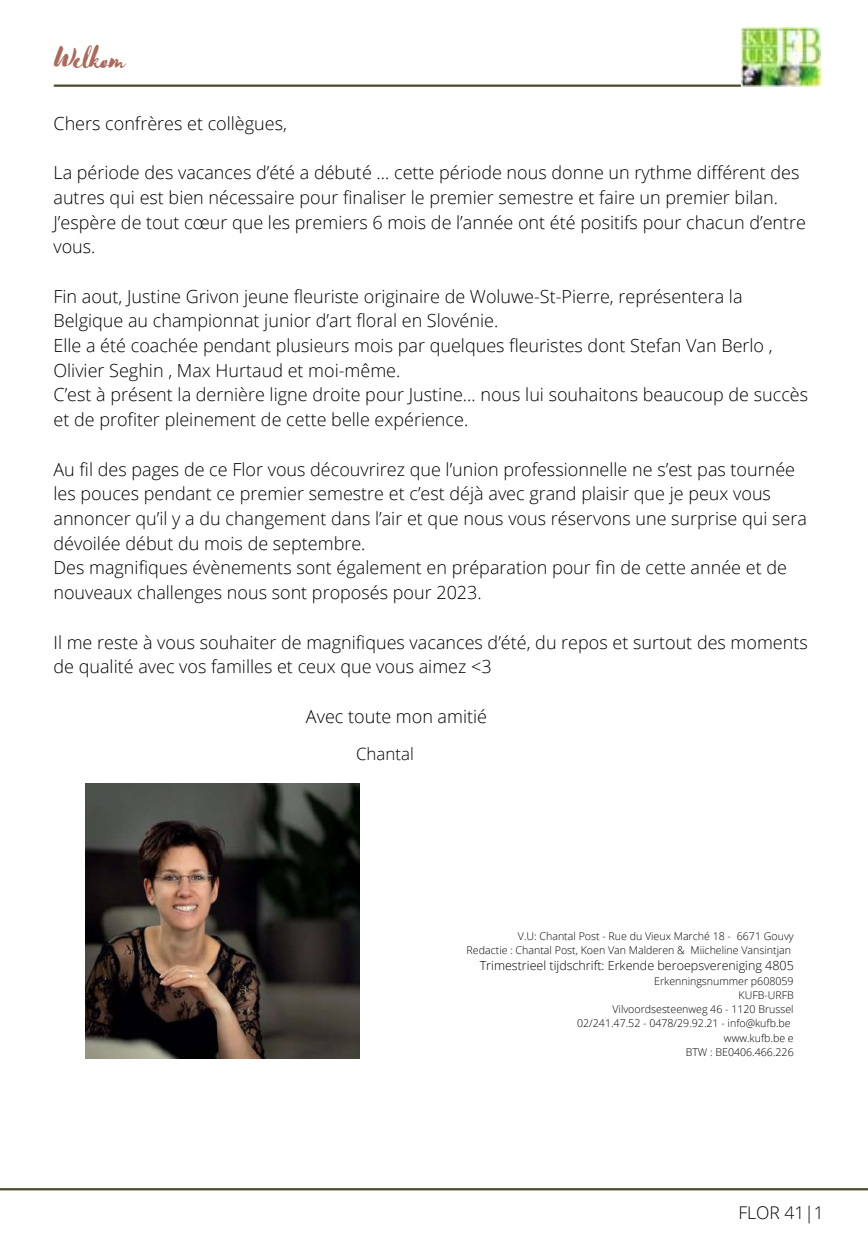
<style>
.page{position:relative;width:868px;height:1238px;background:#fff}
.page>*{position:absolute;margin:0;border:0;box-sizing:border-box;transform-origin:0 0}
.t1{font:32.1px "Advetime";color:#ac6a5b}
.t2{font:300 18px/24.8px "Open Sans";color:#000}
.t3{font:300 17.55px "Open Sans";color:#000}
.t4{font:300 16.8px "Open Sans";color:#000}
.t5{font:300 12.45px "Open Sans";color:#000}
.t6{font:300 10.65px/14.2px "Open Sans";color:#000;text-align:right}
</style>
<div class="page">
<hr style="left:0;top:1188px;width:867px;height:2px;background:#4d492d">
<img style="left:85px;top:783px;width:275px;height:275px">
<hr style="left:55px;top:84px;width:685px;height:3px;background:#4d492d">
<img style="left:741px;top:27px;width:79px;height:60px">
<h1 class="t1" style="left:53px;top:38px;width:72px">Welkom</h1>
<p class="t2" style="left:53px;top:110px;width:235px">Chers confrères et collègues,</p>
<p class="t2" style="left:53px;top:160px;width:754px">La période des vacances d’été a débuté … cette période nous donne un rythme différent des autres qui est bien nécessaire pour finaliser le premier semestre et faire un premier bilan.<br>J’espère de tout cœur que les premiers 6 mois de l’année ont été positifs pour chacun d’entre vous.</p>
<p class="t2" style="left:53px;top:283px;width:756px">Fin aout, Justine Grivon jeune fleuriste originaire de Woluwe-St-Pierre, représentera la Belgique au championnat junior d’art floral en Slovénie.<br>Elle a été coachée pendant plusieurs mois par quelques fleuristes dont Stefan Van Berlo , Olivier Seghin , Max Hurtaud et moi-même.<br>C’est à présent la dernière ligne droite pour Justine… nous lui souhaitons beaucoup de succès et de profiter pleinement de cette belle expérience.</p>
<p class="t2" style="left:53px;top:456px;width:754px">Au fil des pages de ce Flor vous découvrirez que l’union professionnelle ne s’est pas tournée les pouces pendant ce premier semestre et c’est déjà avec grand plaisir que je peux vous annoncer qu’il y a du changement dans l’air et que nous vous réservons une surprise qui sera dévoilée début du mois de septembre.<br>Des magnifiques évènements sont également en préparation pour fin de cette année et de nouveaux challenges nous sont proposés pour 2023.</p>
<p class="t2" style="left:53px;top:629px;width:755px">Il me reste à vous souhaiter de magnifiques vacances d’été, du repos et surtout des moments de qualité avec vos familles et ceux que vous aimez &lt;3</p>
<p class="t2" style="left:306px;top:703px;width:183px">Avec toute mon amitié</p>
<p class="t4" style="left:356px;top:742px;width:59px">Chantal</p>
<p class="t6" style="left:466px;top:928px;width:328px">V.U: Chantal Post - Rue du Vieux Marché 18 - 6671 Gouvy<br>Redactie : Chantal Post, Koen Van Malderen &amp; Miicheline Vansintjan</p>
<p class="t5" style="left:479px;top:956px;width:315px">Trimestrieel tijdschrift: Erkende beroepsvereniging 4805</p>
<p class="t6" style="left:577px;top:973px;width:218px">Erkenningsnummer p608059<br>KUFB-URFB<br>Vilvoordsesteenweg 46 - 1120 Brussel<br>02/241.47.52 - 0478/29.92.21 - info@kufb.be www.kufb.be e<br>BTW : BE0406.466.226</p>
<p class="t3" style="left:738px;top:1200px;width:87px">FLOR 41|1</p>
</div>
